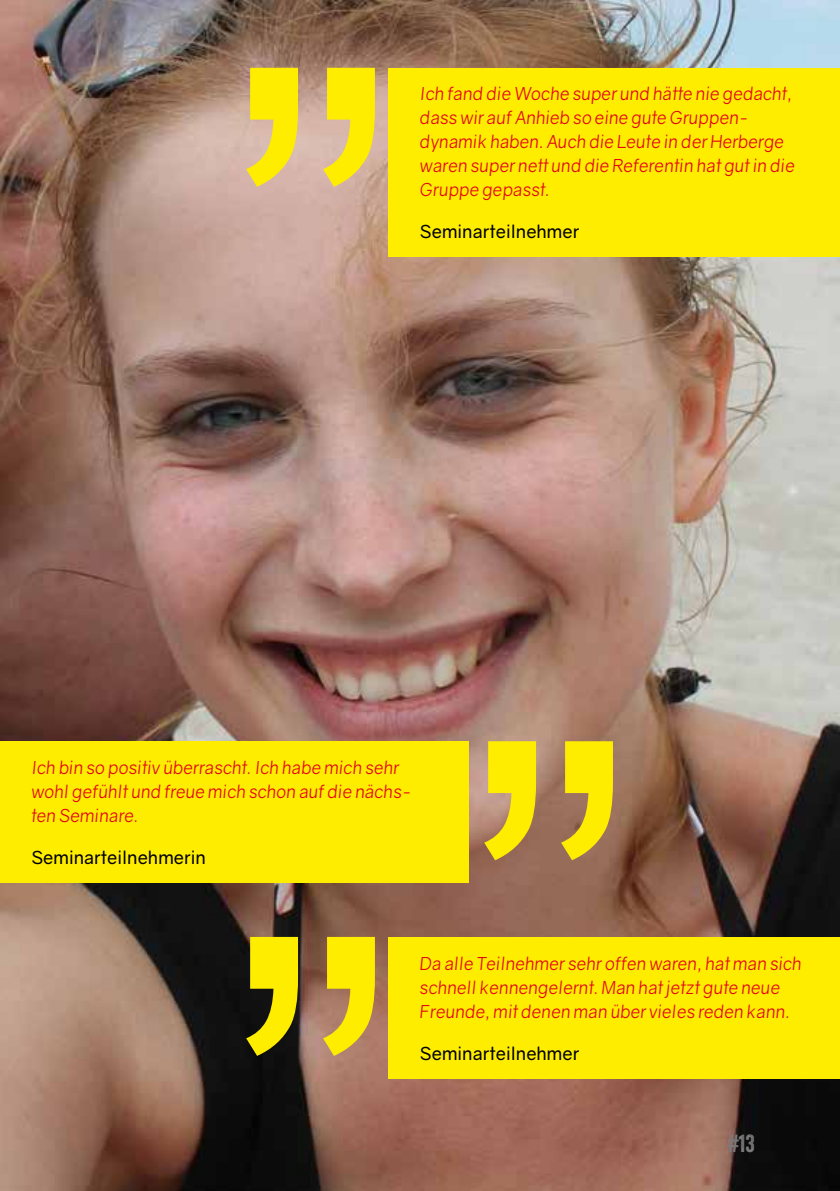
<style>
.page{position:relative;width:840px;height:1191px;background:#fff}
.page>*{position:absolute;margin:0;border:0;box-sizing:border-box;transform-origin:0 0}
.t1{font:24px "Veneer";color:#7c7b7b}
.t2{font:italic 18px/24px "Gravity";color:#e30613}
.t3{font:18px "Gravity";color:#000}
</style>
<div class="page">
<img style="left:0;top:0;width:839px;height:1191px">
<div style="left:388px;top:937px;width:451px;height:141px;background:#ffed00"></div>
<svg style="left:246px;top:937px;width:129px;height:119px;background:#bba420"></svg>
<div style="left:0;top:741px;width:468px;height:142px;background:#ffed00"></div>
<svg style="left:484px;top:741px;width:128px;height:119px;background:#d4b62e"></svg>
<div style="left:388px;top:68px;width:451px;height:189px;background:#ffed00"></div>
<svg style="left:246px;top:68px;width:129px;height:119px;background:#e9d04c"></svg>
<p class="t2" style="left:420px;top:82px;width:376px">Ich fand die Woche super und hätte nie gedacht, dass wir auf Anhieb so eine gute Gruppen&shy;dynamik haben. Auch die Leute in der Herberge waren super nett und die Referentin hat gut in die Gruppe gepasst.</p>
<p class="t3" style="left:420px;top:221px;width:161px">Seminarteilnehmer</p>
<p class="t2" style="left:31px;top:755px;width:381px">Ich bin so positiv überrascht. Ich habe mich sehr wohl gefühlt und freue mich schon auf die nächs&shy;ten Seminare.</p>
<p class="t3" style="left:31px;top:846px;width:176px">Seminarteilnehmerin</p>
<p class="t2" style="left:420px;top:951px;width:383px">Da alle Teilnehmer sehr offen waren, hat man sich schnell kennengelernt. Man hat jetzt gute neue<br>Freunde, mit denen man über vieles reden kann.</p>
<p class="t3" style="left:420px;top:1042px;width:161px">Seminarteilnehmer</p>
<h1 class="t1" style="left:727px;top:1128px;width:29px">#13</h1>
</div>
